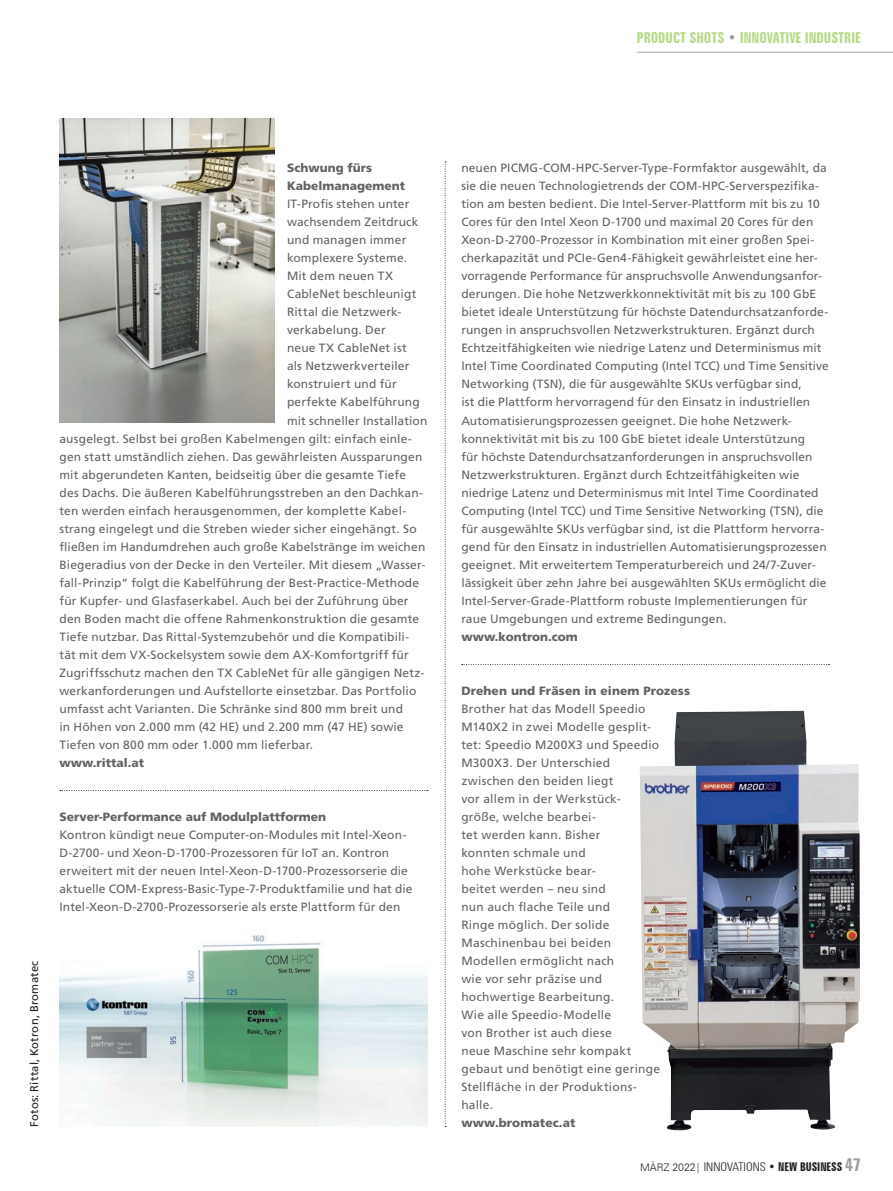
<style>
.page{position:relative;width:893px;height:1191px;background:#fff}
.page>*{position:absolute;margin:0;border:0;box-sizing:border-box;transform-origin:0 0}
.t1{font:700 extra-condensed 15px "Zurich BT";color:#b8d989}
.t2{font:12px/18px "Frutiger LT Std";letter-spacing:.01em;color:#636366}
.t3{font:900 12px/18px "Frutiger LT Std";color:#636366}
.t4{font:700 extra-condensed 12px "Zurich BT";color:#231f20}
.t5{font:11.25px "Frutiger LT Std";letter-spacing:.015em;color:#231f20}
.s1{color:#9d9fa2}
.s2{font-weight:300;font-stretch:normal;font-size:10.5px}
.s3{font-weight:300;font-stretch:condensed}
.s4{font-size:18px;color:#9d9fa2}
</style>
<div class="page">
<hr style="left:637px;top:52px;width:256px;height:1px;background:#9d9fa2">
<img style="left:640px;top:710px;width:220px;height:420px">
<svg style="left:60px;top:790px;width:368px;height:1px"></svg>
<svg style="left:462px;top:664px;width:367px;height:1px"></svg>
<svg style="left:445px;top:162px;width:1px;height:965px"></svg>
<img style="left:60px;top:935px;width:367px;height:191px">
<img style="left:60px;top:118px;width:214px;height:304px">
<p class="t1" style="left:637px;top:29px;width:226px">PRODUCT SHOTS <span class="s1">•</span> INNOVATIVE INDUSTRIE</p>
<p class="t3" style="left:287px;top:159px;width:120px">Schwung fürs<br>Kabelmanagement</p>
<p class="t2" style="left:287px;top:195px;width:124px">IT-Profis stehen unter</p>
<p class="t2" style="left:287px;top:213px;width:133px">wachsendem Zeitdruck</p>
<p class="t2" style="left:287px;top:231px;width:121px">und managen immer</p>
<p class="t2" style="left:287px;top:249px;width:122px">komplexere Systeme.</p>
<p class="t2" style="left:287px;top:267px;width:108px">Mit dem neuen TX</p>
<p class="t2" style="left:287px;top:285px;width:131px">CableNet beschleunigt</p>
<p class="t2" style="left:287px;top:303px;width:116px">Rittal die Netzwerk-</p>
<p class="t2" style="left:287px;top:321px;width:100px">verkabelung. Der</p>
<p class="t2" style="left:287px;top:339px;width:121px">neue TX CableNet ist</p>
<p class="t2" style="left:287px;top:357px;width:124px">als Netzwerkverteiler</p>
<p class="t2" style="left:287px;top:375px;width:111px">konstruiert und für</p>
<p class="t2" style="left:287px;top:393px;width:134px">perfekte Kabelführung</p>
<p class="t2" style="left:287px;top:411px;width:142px">mit schneller Installation</p>
<p class="t2" style="left:60px;top:429px;width:354px">ausgelegt. Selbst bei großen Kabelmengen gilt: einfach einle-</p>
<p class="t2" style="left:60px;top:447px;width:364px">gen statt umständlich ziehen. Das gewährleisten Aussparungen</p>
<p class="t2" style="left:60px;top:465px;width:348px">mit abgerundeten Kanten, beidseitig über die gesamte Tiefe</p>
<p class="t2" style="left:60px;top:483px;width:365px">des Dachs. Die äußeren Kabelführungsstreben an den Dachkan-</p>
<p class="t2" style="left:60px;top:501px;width:348px">ten werden einfach herausgenommen, der komplette Kabel-</p>
<p class="t2" style="left:60px;top:519px;width:359px">strang eingelegt und die Streben wieder sicher eingehängt. So</p>
<p class="t2" style="left:60px;top:537px;width:367px">fließen im Handumdrehen auch große Kabelstränge im weichen</p>
<p class="t2" style="left:60px;top:555px;width:367px">Biegeradius von der Decke in den Verteiler. Mit diesem „Wasser-</p>
<p class="t2" style="left:60px;top:573px;width:361px">fall-Prinzip“ folgt die Kabelführung der Best-Practice-Methode</p>
<p class="t2" style="left:60px;top:591px;width:351px">für Kupfer- und Glasfaserkabel. Auch bei der Zuführung über</p>
<p class="t2" style="left:60px;top:609px;width:361px">den Boden macht die offene Rahmenkonstruktion die gesamte</p>
<p class="t2" style="left:60px;top:627px;width:351px">Tiefe nutzbar. Das Rittal-Systemzubehör und die Kompatibili-</p>
<p class="t2" style="left:60px;top:645px;width:351px">tät mit dem VX-Sockelsystem sowie dem AX-Komfortgriff für</p>
<p class="t2" style="left:60px;top:663px;width:366px">Zugriffsschutz machen den TX CableNet für alle gängigen Netz-</p>
<p class="t2" style="left:60px;top:681px;width:358px">werkanforderungen und Aufstellorte einsetzbar. Das Portfolio</p>
<p class="t2" style="left:60px;top:699px;width:345px">umfasst acht Varianten. Die Schränke sind 800 mm breit und</p>
<p class="t2" style="left:60px;top:717px;width:346px">in Höhen von 2.000 mm (42 HE) und 2.200 mm (47 HE) sowie</p>
<p class="t2" style="left:60px;top:735px;width:255px">Tiefen von 800 mm oder 1.000 mm lieferbar.</p>
<p class="t3" style="left:60px;top:753px;width:86px">www.rittal.at</p>
<p class="t3" style="left:60px;top:807px;width:268px">Server-Performance auf Modulplattformen</p>
<p class="t2" style="left:60px;top:825px;width:354px">Kontron kündigt neue Computer-on-Modules mit Intel-Xeon-D-2700- und Xeon-D-1700-Prozessoren für IoT an. Kontron erweitert mit der neuen Intel-Xeon-D-1700-Prozessorserie die aktuelle COM-Express-Basic-Type-7-Produktfamilie und hat die Intel-Xeon-D-2700-Prozessorserie als erste Plattform für den</p>
<p class="t5" style="left:28px;top:1126px;width:167px;rotate:-90deg">Fotos: Rittal, Kotron, Bromatec</p>
<p class="t2" style="left:461px;top:159px;width:369px">neuen PICMG-COM-HPC-Server-Type-Formfaktor ausgewählt, da sie die neuen Technologietrends der COM-HPC-Serverspezifika&shy;tion am besten bedient. Die Intel-Server-Plattform mit bis zu 10<br>Cores für den Intel Xeon D-1700 und maximal 20 Cores für den Xeon-D-2700-Prozessor in Kombination mit einer großen Spei&shy;cherkapazität und PCIe-Gen4-Fähigkeit gewährleistet eine her&shy;vorragende Performance für anspruchsvolle Anwendungsanfor&shy;derungen. Die hohe Netzwerkkonnektivität mit bis zu 100 GbE bietet ideale Unterstützung für höchste Datendurchsatzanforde&shy;rungen in anspruchsvollen Netzwerkstrukturen. Ergänzt durch Echtzeitfähigkeiten wie niedrige Latenz und Determinismus mit Intel Time Coordinated Computing (Intel TCC) und Time Sensitive Networking (TSN), die für ausgewählte SKUs verfügbar sind,<br>ist die Plattform hervorragend für den Einsatz in industriellen Automatisierungsprozessen geeignet. Die hohe Netzwerk&shy;konnektivität mit bis zu 100 GbE bietet ideale Unterstützung<br>für höchste Datendurchsatzanforderungen in anspruchsvollen Netzwerkstrukturen. Ergänzt durch Echtzeitfähigkeiten wie niedrige Latenz und Determinismus mit Intel Time Coordinated Computing (Intel TCC) und Time Sensitive Networking (TSN), die für ausgewählte SKUs verfügbar sind, ist die Plattform hervorra&shy;gend für den Einsatz in industriellen Automatisierungsprozessen geeignet. Mit erweitertem Temperaturbereich und 24/7-Zuver&shy;lässigkeit über zehn Jahre bei ausgewählten SKUs ermöglicht die Intel-Server-Grade-Plattform robuste Implementierungen für raue Umgebungen und extreme Bedingungen.</p>
<p class="t3" style="left:461px;top:627px;width:118px">www.kontron.com</p>
<p class="t3" style="left:461px;top:681px;width:230px">Drehen und Fräsen in einem Prozess</p>
<p class="t2" style="left:461px;top:699px;width:200px">Brother hat das Modell Speedio<br>M140X2 in zwei Modelle gesplit&shy;tet: Speedio M200X3 und Speedio<br>M300X3. Der Unterschied zwischen den beiden liegt<br>vor allem in der Werkstück&shy;größe, welche bearbei-<br>tet werden kann. Bisher<br>konnten schmale und<br>hohe Werkstücke bear-<br>beitet werden – neu sind<br>nun auch flache Teile und<br>Ringe möglich. Der solide<br>Maschinenbau bei beiden<br>Modellen ermöglicht nach<br>wie vor sehr präzise und hochwertige Bearbeitung.<br>Wie alle Speedio-Modelle<br>von Brother ist auch diese<br>neue Maschine sehr kompakt gebaut und benötigt eine geringe<br>Stellfläche in der Produktions&shy;halle.</p>
<p class="t3" style="left:461px;top:1113px;width:116px">www.bromatec.at</p>
<p class="t4" style="left:640px;top:1159px;width:223px"><span class="s2">MÄRZ 2022|</span> <span class="s3">INNOVATIONS</span> • NEW BUSINESS <span class="s4">47</span></p>
</div>
